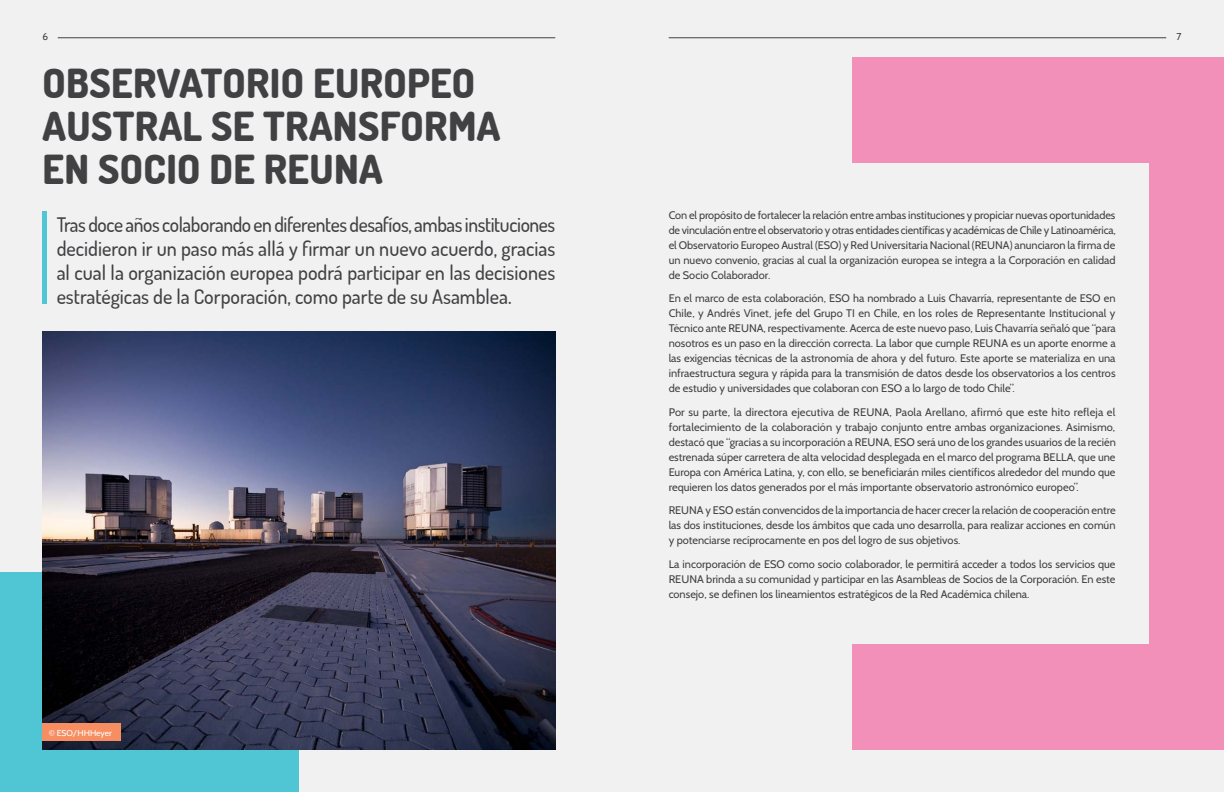
<style>
.page{position:relative;width:1224px;height:792px;background:#f1f1f2}
.page>*{position:absolute;margin:0;border:0;box-sizing:border-box;transform-origin:0 0}
.t1{font:800 40px/43px "Dosis";letter-spacing:.01em;color:#414042}
.t2{font:500 20px/24px "Dosis";color:#414042;text-align:justify}
.t3{font:11px/15px "Cabin";color:#414042;text-align:justify}
.t4{font:10px "Cabin";color:#414042}
.t5{font:8.5px "Cabin";color:#fff}
</style>
<div class="page">
<div style="left:0;top:573px;width:299px;height:219px;background:#50c6d4"></div>
<img style="left:43px;top:332px;width:512px;height:417px">
<div style="left:853px;top:57px;width:371px;height:692px;background:#f290b9"></div>
<div style="left:612px;top:163px;width:537px;height:480px;background:#f1f1f2"></div>
<div style="left:43px;top:723px;width:78px;height:18px;background:#f78e61"></div>
<hr style="left:43px;top:211px;width:4px;height:93px;background:#50c6d4">
<hr style="left:58px;top:38px;width:497px;height:1px;background:#414042">
<hr style="left:669px;top:38px;width:497px;height:1px;background:#414042">
<p class="t4" style="left:43px;top:30px;width:7px">6</p>
<p class="t4" style="left:1176px;top:30px;width:7px">7</p>
<h1 class="t1" style="left:43px;top:60px;width:460px">OBSERVATORIO EUROPEO<br>AUSTRAL SE TRANSFORMA<br>EN SOCIO DE REUNA</h1>
<p class="t2" style="left:57px;top:212px;width:500px">Tras doce años colaborando en diferentes desafíos, ambas instituciones decidieron ir un paso más allá y firmar un nuevo acuerdo, gracias al cual la organización europea podrá participar en las decisiones estratégicas de la Corporación, como parte de su Asamblea.</p>
<p class="t5" style="left:49px;top:727px;width:65px">© ESO/HHHeyer</p>
<p class="t3" style="left:669px;top:207px;width:449px">Con el propósito de fortalecer la relación entre ambas instituciones y propiciar nuevas oportunidades de vinculación entre el observatorio y otras entidades científicas y académicas de Chile y Latinoamérica, el Observatorio Europeo Austral (ESO) y Red Universitaria Nacional (REUNA) anunciaron la firma de un nuevo convenio, gracias al cual la organización europea se integra a la Corporación en calidad de Socio Colaborador.</p>
<p class="t3" style="left:669px;top:291px;width:449px">En el marco de esta colaboración, ESO ha nombrado a Luis Chavarría, representante de ESO en Chile, y Andrés Vinet, jefe del Grupo TI en Chile, en los roles de Representante Institucional y Técnico ante REUNA, respectivamente. Acerca de este nuevo paso, Luis Chavarría señaló que “para nosotros es un paso en la dirección correcta. La labor que cumple REUNA es un aporte enorme a las exigencias técnicas de la astronomía de ahora y del futuro. Este aporte se materializa en una infraestructura segura y rápida para la transmisión de datos desde los observatorios a los centros de estudio y universidades que colaboran con ESO a lo largo de todo Chile”.</p>
<p class="t3" style="left:669px;top:404px;width:449px">Por su parte, la directora ejecutiva de REUNA, Paola Arellano, afirmó que este hito refleja el fortalecimiento de la colaboración y trabajo conjunto entre ambas organizaciones. Asimismo, destacó que “gracias a su incorporación a REUNA, ESO será uno de los grandes usuarios de la recién estrenada súper carretera de alta velocidad desplegada en el marco del programa BELLA, que une Europa con América Latina, y, con ello, se beneficiarán miles científicos alrededor del mundo que requieren los datos generados por el más importante observatorio astronómico europeo”.</p>
<p class="t3" style="left:669px;top:503px;width:449px">REUNA y ESO están convencidos de la importancia de hacer crecer la relación de cooperación entre las dos instituciones, desde los ámbitos que cada uno desarrolla, para realizar acciones en común y potenciarse recíprocamente en pos del logro de sus objetivos.</p>
<p class="t3" style="left:669px;top:556px;width:448px">La incorporación de ESO como socio colaborador, le permitirá acceder a todos los servicios que REUNA brinda a su comunidad y participar en las Asambleas de Socios de la Corporación. En este consejo, se definen los lineamientos estratégicos de la Red Académica chilena.</p>
</div>
